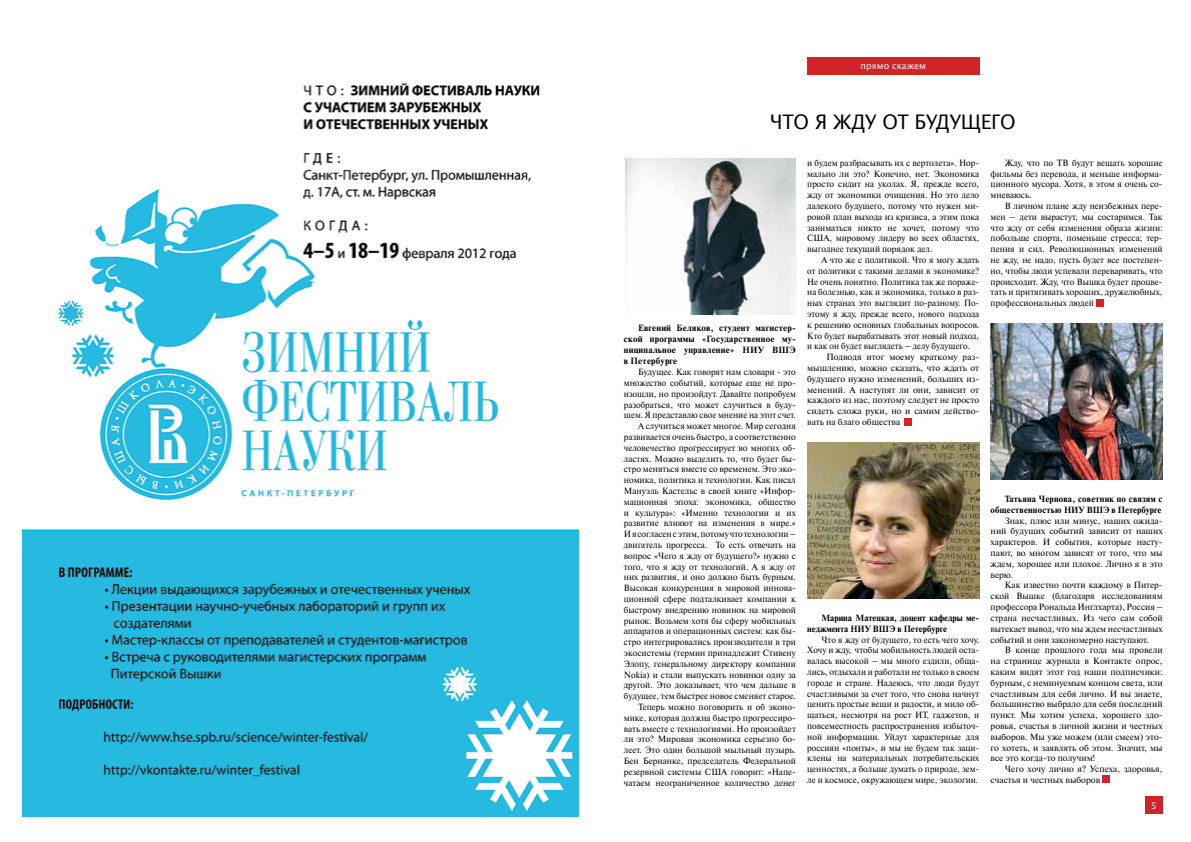
<style>
.page{position:relative;width:1191px;height:842px;background:#fff}
.page>*{position:absolute;margin:0;border:0;box-sizing:border-box;transform-origin:0 0}
.t1{font:20px "Office Type Sans C";letter-spacing:-.02em;color:#000}
.t2{font:9px/10.8px "Newton C";color:#000;text-align:right;scale:.96 1}
.t3{font:9px/10.8px "Newton C";color:#000;text-align:justify}
.t4{font:9px/10.8px "Newton C";color:#000;text-align:justify;scale:.95 1}
.t5{font:700 9px/11px "Newton C";letter-spacing:.025em;color:#000;text-align:justify}
.t6{font:700 9px/11px "Newton C";color:#000}
.t7{font:9px "Office Type Sans C";color:#fff}
</style>
<div class="page">
<div style="left:1145px;top:797px;width:17px;height:17px;background:#d2232a"></div>
<div style="left:807px;top:57px;width:172px;height:17px;background:#d2232a"></div>
<img style="left:626px;top:159px;width:170px;height:156px">
<div style="left:904px;top:418px;width:7px;height:7px;background:#d2232a"></div>
<img style="left:807px;top:443px;width:172px;height:156px">
<div style="left:1096px;top:299px;width:7px;height:7px;background:#d2232a"></div>
<img style="left:990px;top:324px;width:172px;height:156px">
<div style="left:1102px;top:776px;width:7px;height:7px;background:#d2232a"></div>
<img style="left:23px;top:83px;width:555px;height:733px">
<p class="t7" style="left:860px;top:60px;width:67px">прямо скажем</p>
<h1 class="t1" style="left:771px;top:111px;width:246px">Что я жду от будущего</h1>
<p class="t3" style="left:990px;top:157px;width:173px;text-indent:14px">Жду, что по ТВ будут вещать хорошие фильмы без перевода, и меньше информа&shy;ционного мусора. Хотя, в этом я очень со&shy;мневаюсь.</p>
<p class="t3" style="left:990px;top:201px;width:173px;text-indent:14px">В личном плане жду неизбежных пере&shy;мен – дети вырастут, мы состаримся. Так что жду от себя изменения образа жизни: побольше спорта, поменьше стресса; тер&shy;пения и сил. Революционных изменений не жду, не надо, пусть будет все постепен&shy;но, чтобы люди успевали переваривать, что происходит. Жду, что Вышка будет процве&shy;тать и притягивать хороших, дружелюбных, профессиональных людей</p>
<p class="t3" style="left:807px;top:157px;width:173px">и будем разбрасывать их с вертолета». Нор&shy;мально ли это? Конечно, нет. Экономика просто сидит на уколах. Я, прежде всего, жду от экономики очищения. Но это дело далекого будущего, потому что нужен ми&shy;ровой план выхода из кризиса, а этим пока заниматься никто не хочет, потому что США, мировому лидеру во всех областях, выгоднее текущий порядок дел.</p>
<p class="t4" style="left:807px;top:255px;width:183px;text-indent:14px">А что же с политикой. Что я могу ждать от политики с такими делами в экономике?<br>Не очень понятно. Политика так же пораже&shy;на болезнью, как и экономика, только в раз&shy;ных странах это выглядит по-разному. По&shy;этому я жду, прежде всего, нового подхода к решению основных глобальных вопросов.<br>Кто будет вырабатывать этот новый подход, и как он будет выглядеть – делу будущего.</p>
<p class="t3" style="left:807px;top:352px;width:173px;text-indent:19px">Подводя итог моему краткому раз&shy;мышлению, можно сказать, что ждать от будущего нужно изменений, больших из&shy;менений. А наступят ли они, зависит от каждого из нас, поэтому следует не просто сидеть сложа руки, но и самим действо&shy;вать на благо общества</p>
<p class="t5" style="left:624px;top:323px;width:173px;text-indent:14px">Евгений Беляков, студент магистер&shy;ской программы «Государственное му&shy;ниципальное управление» НИУ ВШЭ в Петербурге</p>
<p class="t2" style="left:624px;top:367px;width:181px">Будущее. Как говорят нам словари - это множество событий, которые еще не про&shy;изошли, но произойдут. Давайте попробуем разобраться, что может случиться в буду&shy;щем. Я представлю свое мнение на этот счет.<br>А случиться может многое. Мир сегодня развивается очень быстро, а соответственно человечество прогрессирует во многих об&shy;ластях. Можно выделить то, что будет бы&shy;стро меняться вместе со временем. Это эко&shy;номика, политика и технологии. Как писал Мануэль Кастельс в своей книге «Инфор&shy;мационная эпоха: экономика, общество и культура»: «Именно технологии и их развитие влияют на изменения в мире.» И я согласен с этим, потому что технологии – двигатель прогресса. То есть отвечать на вопрос «Чего я жду от будущего?» нужно с того, что я жду от технологий. А я жду от них развития, и оно должно быть бурным.<br>Высокая конкуренция в мировой иннова&shy;ционной сфере подталкивает компании к быстрому внедрению новинок на мировой рынок. Возьмем хотя бы сферу мобильных аппаратов и операционных систем: как бы&shy;стро интегрировались производители в три экосистемы (термин принадлежит Стивену Элопу, генеральному директору компании Nokia) и стали выпускать новинки одну за другой. Это доказывает, что чем дальше в будущее, тем быстрее новое сменяет старое.<br>Теперь можно поговорить и об эконо&shy;мике, которая должна быстро прогрессиро&shy;вать вместе с технологиями. Но произойдет ли это? Мировая экономика серьезно бо&shy;леет. Это один большой мыльный пузырь.<br>Бен Бернанке, председатель Федеральной резервной системы США говорит: «Напе&shy;чатаем неограниченное количество денег</p>
<p class="t5" style="left:990px;top:493px;width:173px;text-align:right">Татьяна Чернова, советник по связям с общественностью НИУ ВШЭ в Петербурге</p>
<p class="t3" style="left:990px;top:515px;width:173px;text-indent:14px">Знак, плюс или минус, наших ожида&shy;ний будущих событий зависит от наших характеров. И события, которые насту&shy;пают, во многом зависят от того, что мы ждем, хорошее или плохое. Лично я в это верю.</p>
<p class="t3" style="left:990px;top:580px;width:173px;text-indent:14px">Как известно почти каждому в Питер&shy;ской Вышке (благодаря исследованиям профессора Рональда Инглхарта), Россия – страна несчастливых. Из чего сам собой вытекает вывод, что мы ждем несчастливых событий и они закономерно наступают.</p>
<p class="t3" style="left:990px;top:645px;width:173px;text-indent:14px">В конце прошлого года мы провели на странице журнала в Контакте опрос, каким видят этот год наши подписчики: бурным, с неминуемым концом света, или счастливым для себя лично. И вы знаете, большинство выбрало для себя последний пункт. Мы хотим успеха, хорошего здо&shy;ровья, счастья в личной жизни и честных выборов. Мы уже можем (или смеем) это&shy;го хотеть, и заявлять об этом. Значит, мы все это когда-то получим!</p>
<p class="t3" style="left:990px;top:764px;width:173px;text-indent:14px">Чего хочу лично я? Успеха, здоровья, счастья и честных выборов</p>
<p class="t6" style="left:807px;top:612px;width:173px;text-indent:14px">Марина Матецкая, доцент кафедры ме&shy;неджмента НИУ ВШЭ в Петербурге</p>
<p class="t2" style="left:807px;top:634px;width:181px;text-align:justify;text-indent:14px">Что я жду от будущего, то есть чего хочу.<br>Хочу и жду, чтобы мобильность людей оста&shy;валась высокой – мы много ездили, обща&shy;лись, отдыхали и работали не только в своем городе и стране. Надеюсь, что люди будут счастливыми за счет того, что снова начнут ценить простые вещи и радости, и мило об&shy;щаться, несмотря на рост ИТ, гаджетов, и повсеместность распространения избыточ&shy;ной информации. Уйдут характерные для россиян «понты», и мы не будем так заци&shy;клены на материальных потребительских ценностях, а больше думать о природе, зем&shy;ле и космосе, окружающем мире, экологии.</p>
<p class="t7" style="left:1151px;top:800px;width:7px">5</p>
</div>
